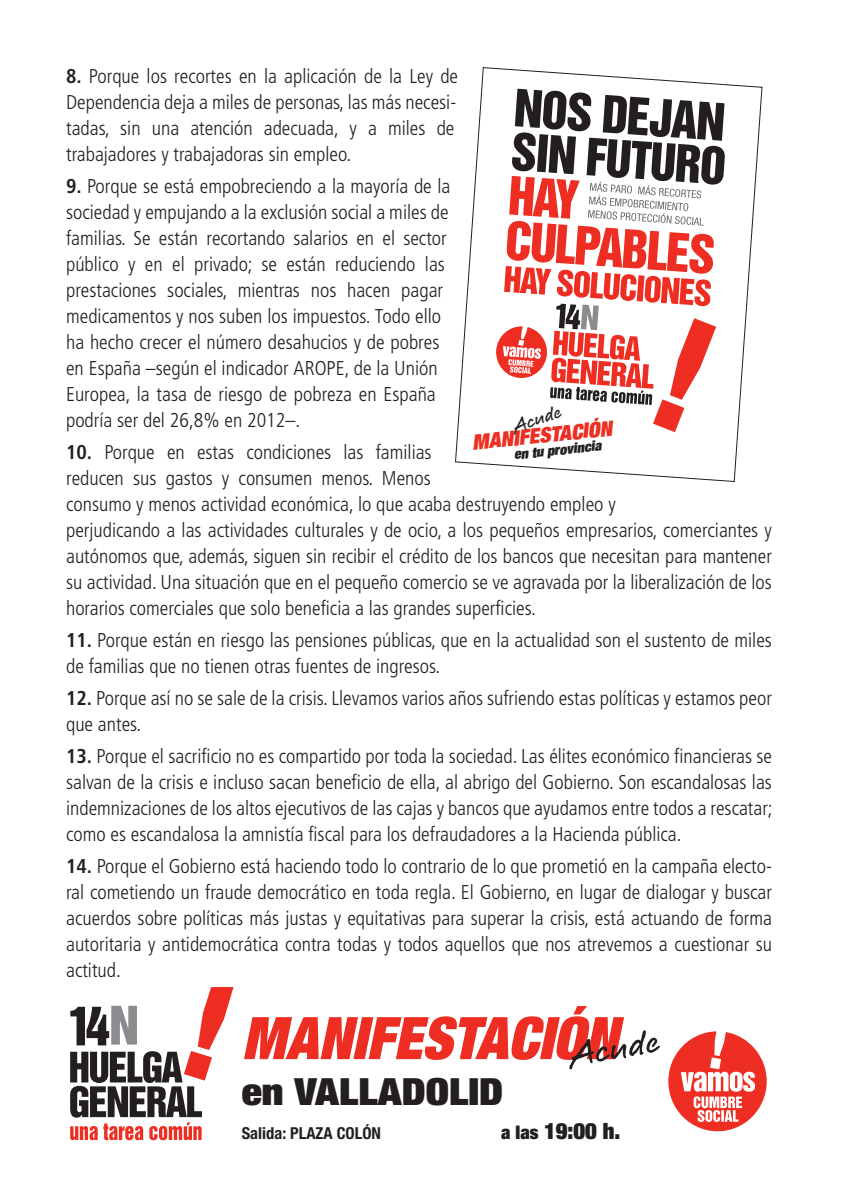
<style>
.page{position:relative;width:844px;height:1191px;background:#fff}
.page>*{position:absolute;margin:0;border:0;box-sizing:border-box;transform-origin:0 0}
.t1{font:italic 900 expanded 58.8px "Helvetica Neue";color:#ee2e22;scale:.96 1}
.t2{font:900 expanded 37.6px "Helvetica Neue";color:#231f20;scale:1.11 1}
.t3{font:700 26.6px "Longhand";color:#231f20;scale:.81 1}
.t4{font:900 expanded 22.4px "Helvetica Neue";color:#231f20}
.t5{font:italic 900 expanded 21.2px "Helvetica Neue";color:#ee2e22}
.t6{font:300 condensed 20px/26px "Frutiger";color:#231f20}
.t7{font:700 condensed 16.4px "Helvetica Neue";color:#231f20}
.t8{font:italic 900 expanded 14px "Helvetica Neue";color:#231f20}
.s1{font-weight:700}
.s2{font-size:18.8px}
</style>
<div class="page">
<svg style="left:668px;top:1031px;width:99px;height:100px"></svg>
<svg style="left:569px;top:1030px;width:91px;height:39px"></svg>
<svg style="left:70px;top:987px;width:164px;height:153px"></svg>
<svg style="left:455px;top:67px;width:308px;height:414px"></svg>
<svg style="left:495px;top:89px;width:230px;height:343px"></svg>
<p class="t6" style="left:66px;top:63px;width:394px"><span class="s1">8.</span> Porque los recortes en la aplicación de la Ley de Dependencia deja a miles de personas, las más necesi&shy;tadas, sin una atención adecuada, y a miles de trabajadores y trabajadoras sin empleo.</p>
<p class="t6" style="left:66px;top:173px;width:386px"><span class="s1">9.</span> Porque se está empobreciendo a la mayoría de la sociedad y empujando a la exclusión social a miles de familias. Se están recortando salarios en el sector público y en el privado; se están reduciendo las prestaciones sociales, mientras nos hacen pagar medicamentos y nos suben los impuestos. Todo ello ha hecho crecer el número desahucios y de pobres en España –según el indicador AROPE, de la Unión Europea, la tasa de riesgo de pobreza en España podría ser del 26,8% en 2012–.</p>
<p class="t6" style="left:66px;top:439px;width:707px"><span class="s1">10.</span> Porque en estas condiciones las familias<br>reducen sus gastos y consumen menos. Menos<br>consumo y menos actividad económica, lo que acaba destruyendo empleo y<br>perjudicando a las actividades culturales y de ocio, a los pequeños empresarios, comerciantes y autónomos que, además, siguen sin recibir el crédito de los bancos que necesitan para mantener su actividad. Una situación que en el pequeño comercio se ve agravada por la liberalización de los horarios comerciales que solo beneficia a las grandes superficies.</p>
<p class="t6" style="left:66px;top:627px;width:707px"><span class="s1">11.</span> Porque están en riesgo las pensiones públicas, que en la actualidad son el sustento de miles de familias que no tienen otras fuentes de ingresos.</p>
<p class="t6" style="left:66px;top:685px;width:707px"><span class="s1">12.</span> Porque así no se sale de la crisis. Llevamos varios años sufriendo estas políticas y estamos peor que antes.</p>
<p class="t6" style="left:66px;top:743px;width:708px;text-align:justify"><span class="s1">13.</span> Porque el sacrificio no es compartido por toda la sociedad. Las élites económico financieras se salvan de la crisis e incluso sacan beneficio de ella, al abrigo del Gobierno. Son escandalosas las indemnizaciones de los altos ejecutivos de las cajas y bancos que ayudamos entre todos a rescatar; como es escandalosa la amnistía fiscal para los defraudadores a la Hacienda pública.</p>
<p class="t6" style="left:66px;top:853px;width:707px;text-align:justify"><span class="s1">14.</span> Porque el Gobierno está haciendo todo lo contrario de lo que prometió en la campaña electo&shy;ral cometiendo un fraude democrático en toda regla. El Gobierno, en lugar de dialogar y buscar acuerdos sobre políticas más justas y equitativas para superar la crisis, está actuando de forma autoritaria y antidemocrática contra todas y todos aquellos que nos atrevemos a cuestionar su actitud.</p>
<h3 class="t3" style="left:509px;top:414px;width:64px;rotate:-19deg">Acude</h3>
<p class="t5" style="left:471px;top:429px;width:142px;rotate:-6deg">MANIFESTACIÓN</p>
<p class="t8" style="left:513px;top:445px;width:89px;rotate:-6deg">en tu provincia</p>
<h1 class="t1" style="left:242px;top:1000px;width:393px">MANIFESTACIÓN</h1>
<h2 class="t2" style="left:242px;top:1067px;width:237px">en VALLADOLID</h2>
<p class="t7" style="left:242px;top:1123px;width:141px">Salida: PLAZA COLÓN</p>
<p class="t4" style="left:501px;top:1116px;width:121px"><span class="s2">a las</span> 19:00 h.</p>
</div>
